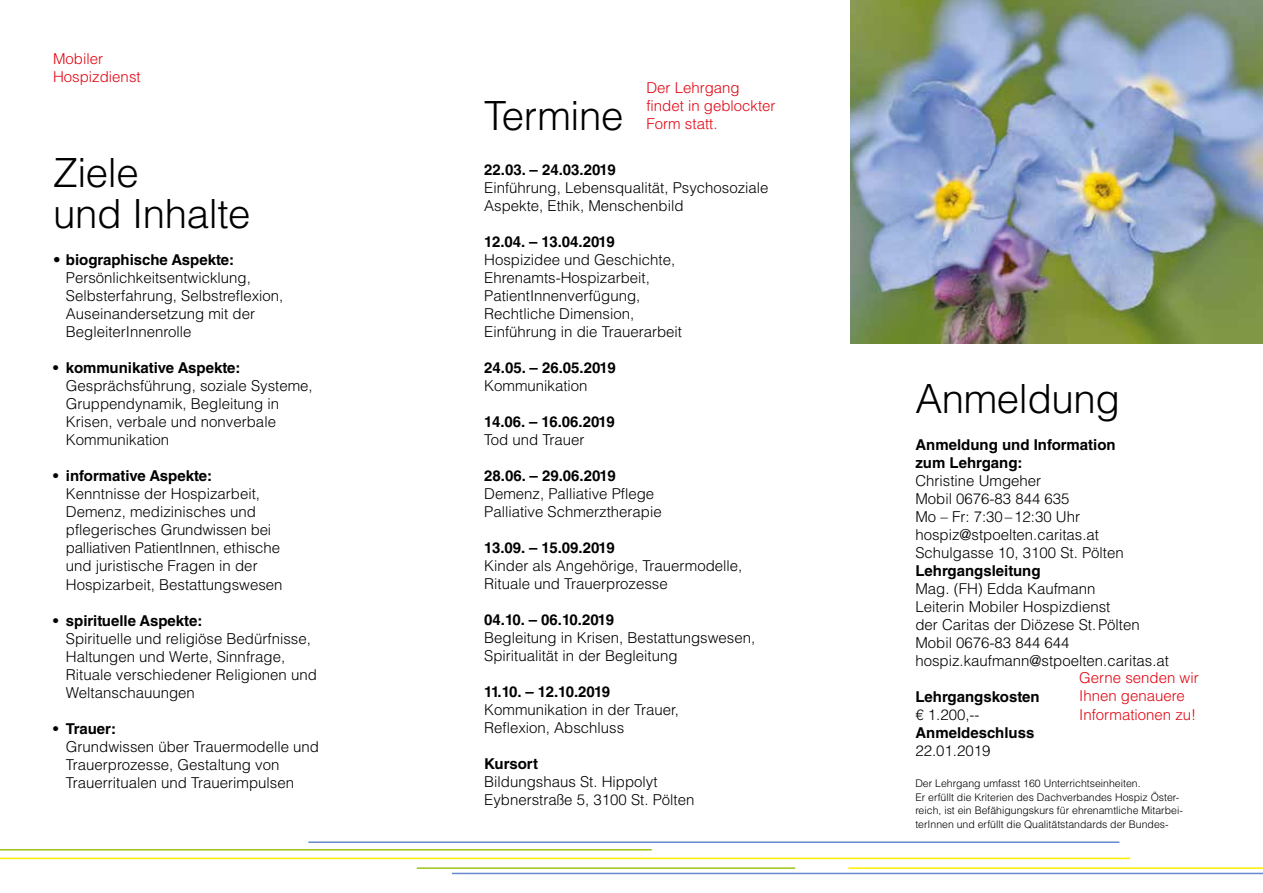
<style>
.page{position:relative;width:1263px;height:893px;background:#fff}
.page>*{position:absolute;margin:0;border:0;box-sizing:border-box;transform-origin:0 0}
.t1{font:300 40.2px/40.2px "Helvetica LT Std";letter-spacing:-.01em;color:#000}
.t2{font:300 15px/18px "Helvetica LT Std";color:#000}
.t3{font:700 15px/18px "Helvetica LT Std";color:#000}
.t4{font:300 15px/18px "Helvetica LT Std";color:#e30613}
.t5{font:700 15px "Helvetica LT Std";letter-spacing:-.035em;color:#000}
.t6{font:700 15px "Helvetica LT Std";letter-spacing:-.055em;color:#000}
.t7{font:300 10.5px/13.5px "Helvetica LT Std";color:#000}
.s1{font-weight:700}
</style>
<div class="page">
<img style="left:850px;top:0;width:413px;height:343px">
<hr style="left:848px;top:867px;width:415px;height:2px;background:#ffed00">
<hr style="left:452px;top:873px;width:811px;height:1px;background:#6889d0">
<hr style="left:417px;top:867px;width:378px;height:2px;background:#9ec319">
<hr style="left:0;top:858px;width:1130px;height:1px;background:#ffed00">
<hr style="left:308px;top:841px;width:811px;height:2px;background:#6889d0">
<hr style="left:0;top:849px;width:652px;height:1px;background:#9ec319">
<p class="t4" style="left:53px;top:50px;width:89px">Mobiler<br>Hospizdienst</p>
<h1 class="t1" style="left:53px;top:153px;width:199px">Ziele<br>und Inhalte</h1>
<p class="t2" style="left:66px;top:251px;width:219px;text-indent:-13px">• <span class="s1">biographische Aspekte:<br></span>Persönlichkeitsentwicklung,<br>Selbsterfahrung, Selbstreflexion,<br>Auseinandersetzung mit der<br>BegleiterInnenrolle</p>
<p class="t3" style="left:53px;top:359px;width:189px">• kommunikative Aspekte:</p>
<p class="t2" style="left:66px;top:377px;width:248px">Gesprächsführung, soziale Systeme,<br>Gruppendynamik, Begleitung in<br>Krisen, verbale und nonverbale<br>Kommunikation</p>
<p class="t3" style="left:53px;top:467px;width:161px">• informative Aspekte:</p>
<p class="t2" style="left:66px;top:485px;width:218px">Kenntnisse der Hospizarbeit,<br>Demenz, medizinisches und pflegerisches Grundwissen bei palliativen PatientInnen, ethische und juristische Fragen in der<br>Hospizarbeit, Bestattungswesen</p>
<p class="t3" style="left:53px;top:611px;width:151px">• spirituelle Aspekte:</p>
<p class="t2" style="left:66px;top:629px;width:252px">Spirituelle und religiöse Bedürfnisse, Haltungen und Werte, Sinnfrage, Rituale verschiedener Religionen und Weltanschauungen</p>
<p class="t3" style="left:53px;top:719px;width:64px">• Trauer:</p>
<p class="t2" style="left:66px;top:737px;width:255px">Grundwissen über Trauermodelle und<br>Trauerprozesse, Gestaltung von<br>Trauerritualen und Trauerimpulsen</p>
<h1 class="t1" style="left:484px;top:95px;width:141px">Termine</h1>
<p class="t4" style="left:646px;top:79px;width:131px">Der Lehrgang findet in geblockter<br>Form statt.</p>
<p class="t3" style="left:484px;top:160px;width:133px">22.03. – 24.03.2019</p>
<p class="t2" style="left:484px;top:178px;width:286px">Einführung, Lebensqualität, Psychosoziale<br>Aspekte, Ethik, Menschenbild</p>
<p class="t5" style="left:484px;top:233px;width:132px">12.04. – 13.04.2019</p>
<p class="t2" style="left:484px;top:250px;width:199px">Hospizidee und Geschichte,<br>Ehrenamts-Hospizarbeit,<br>PatientInnenverfügung,<br>Rechtliche Dimension,<br>Einführung in die Trauerarbeit</p>
<p class="t3" style="left:484px;top:358px;width:133px">24.05. – 26.05.2019</p>
<p class="t2" style="left:484px;top:376px;width:105px">Kommunikation</p>
<p class="t5" style="left:484px;top:413px;width:132px">14.06. – 16.06.2019</p>
<p class="t2" style="left:484px;top:430px;width:102px">Tod und Trauer</p>
<p class="t3" style="left:484px;top:466px;width:133px">28.06. – 29.06.2019</p>
<p class="t2" style="left:484px;top:484px;width:179px">Demenz, Palliative Pflege<br>Palliative Schmerztherapie</p>
<p class="t5" style="left:484px;top:539px;width:132px">13.09. – 15.09.2019</p>
<p class="t2" style="left:484px;top:556px;width:260px">Kinder als Angehörige, Trauermodelle,<br>Rituale und Trauerprozesse</p>
<p class="t5" style="left:484px;top:611px;width:131px">04.10. – 06.10.2019</p>
<p class="t2" style="left:484px;top:628px;width:272px">Begleitung in Krisen, Bestattungswesen,<br>Spiritualität in der Begleitung</p>
<p class="t6" style="left:484px;top:683px;width:128px">11.10. – 12.10.2019</p>
<p class="t2" style="left:484px;top:700px;width:196px">Kommunikation in der Trauer,<br>Reflexion, Abschluss</p>
<p class="t3" style="left:484px;top:754px;width:55px">Kursort</p>
<p class="t2" style="left:484px;top:772px;width:212px">Bildungshaus St. Hippolyt<br>Eybnerstraße 5, 3100 St. Pölten</p>
<h1 class="t1" style="left:915px;top:378px;width:206px">Anmeldung</h1>
<p class="t3" style="left:915px;top:435px;width:202px">Anmeldung und Information zum Lehrgang:</p>
<p class="t2" style="left:915px;top:471px;width:210px">Christine Umgeher<br>Mobil 0676-83 844 635<br>Mo – Fr: 7:30–12:30 Uhr hospiz@stpoelten.caritas.at<br>Schulgasse 10, 3100 St. Pölten</p>
<p class="t3" style="left:915px;top:561px;width:127px">Lehrgangsleitung</p>
<p class="t2" style="left:915px;top:579px;width:255px">Mag. (FH) Edda Kaufmann<br>Leiterin Mobiler Hospizdienst<br>der Caritas der Diözese St.Pölten<br>Mobil 0676-83 844 644 hospiz.kaufmann@stpoelten.caritas.at</p>
<p class="t3" style="left:915px;top:687px;width:126px">Lehrgangskosten</p>
<p class="t2" style="left:915px;top:705px;width:66px">€ 1.200,--</p>
<p class="t3" style="left:915px;top:723px;width:121px">Anmeldeschluss</p>
<p class="t2" style="left:915px;top:741px;width:77px">22.01.2019</p>
<p class="t7" style="left:915px;top:776px;width:269px">Der Lehrgang umfasst 160 Unterrichtseinheiten.<br>Er erfüllt die Kriterien des Dachverbandes Hospiz Öster&shy;reich, ist ein Befähigungskurs für ehrenamtliche Mitarbei&shy;terInnen und erfüllt die Qualitätstandards der Bundes-</p>
<p class="t4" style="left:1079px;top:669px;width:121px">Gerne senden wir<br>Ihnen genauere<br>Informationen zu!</p>
</div>
